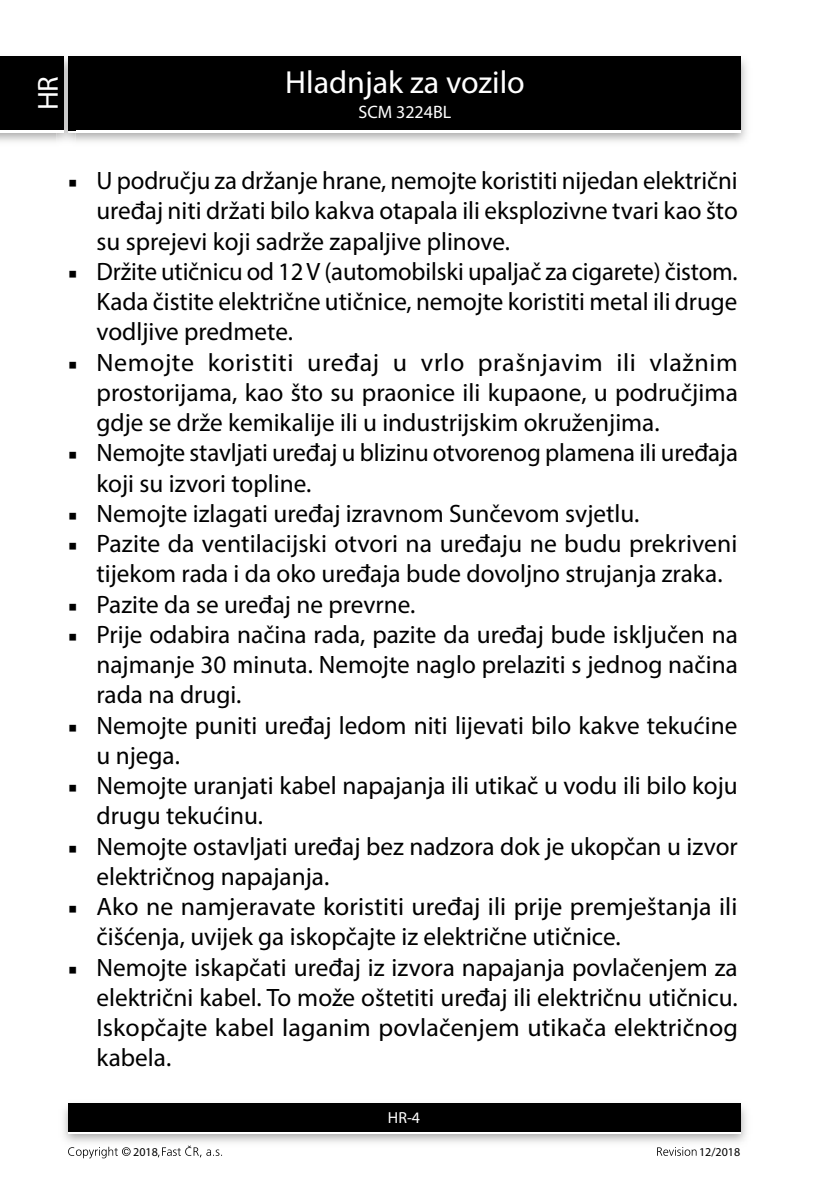
<style>
.page{position:relative;width:840px;height:1191px;background:#fff}
.page>*{position:absolute;margin:0;border:0;box-sizing:border-box;transform-origin:0 0}
.t1{font:32px "Myriad Pro";color:#fff}
.t2{font:29px "Myriad Pro";color:#fff}
.t3{font:25.2px/30.2px "Myriad Pro";color:#000;text-align:justify}
.t4{font:18px "Myriad Pro";color:#fff}
.t5{font:16px "Myriad Pro";color:#fff}
.t6{font:12px "Myriad Pro";color:#000}
.s1{font-family:"Minion Pro";font-size:23px}
</style>
<div class="page">
<img style="left:0;top:56px;width:747px;height:86px">
<div style="left:68px;top:59px;width:672px;height:74px;background:#fff"></div>
<div style="left:68px;top:57px;width:672px;height:73px;background:#000"></div>
<img style="left:63px;top:1103px;width:684px;height:40px">
<div style="left:68px;top:1106px;width:672px;height:28px;background:linear-gradient(to right,#fff,#fff)"></div>
<div style="left:68px;top:1103px;width:672px;height:28px;background:#000"></div>
<img style="left:57px;top:56px;width:18px;height:86px">
<img style="left:68px;top:130px;width:7px;height:3px">
<svg style="left:68px;top:57px;width:7px;height:2px"></svg>
<img style="left:68px;top:59px;width:7px;height:71px">
<div style="left:0;top:59px;width:64px;height:74px;background:#fff"></div>
<div style="left:0;top:57px;width:64px;height:73px;background:#000"></div>
<svg style="left:68px;top:1146px;width:62px;height:12px"></svg>
<svg style="left:158px;top:1145px;width:64px;height:12px"></svg>
<svg style="left:657px;top:1147px;width:39px;height:8px"></svg>
<p class="t2" style="left:30px;top:110px;width:36px;rotate:-90deg">HR</p>
<p class="t1" style="left:285px;top:62px;width:241px">Hladnjak za vozilo</p>
<p class="t4" style="left:358px;top:101px;width:94px">SCM 3224BL</p>
<p class="t3" style="left:96px;top:165px;width:642px;text-indent:-28px"><span class="s1">■</span> U području za držanje hrane, nemojte koristiti nijedan električni uređaj niti držati bilo kakva otapala ili eksplozivne tvari kao što su sprejevi koji sadrže zapaljive plinove.</p>
<p class="t3" style="left:96px;top:256px;width:642px;text-indent:-28px"><span class="s1">■</span> Držite utičnicu od 12 V (automobilski upaljač za cigarete) čistom.<br>Kada čistite električne utičnice, nemojte koristiti metal ili druge vodljive predmete.</p>
<p class="t3" style="left:96px;top:346px;width:642px;text-indent:-28px"><span class="s1">■</span> Nemojte koristiti uređaj u vrlo prašnjavim ili vlažnim prostorijama, kao što su praonice ili kupaone, u područjima gdje se drže kemikalije ili u industrijskim okruženjima.</p>
<p class="t3" style="left:96px;top:437px;width:642px;text-indent:-28px"><span class="s1">■</span> Nemojte stavljati uređaj u blizinu otvorenog plamena ili uređaja koji su izvori topline.</p>
<p class="t3" style="left:68px;top:498px;width:572px"><span class="s1">■</span> Nemojte izlagati uređaj izravnom Sunčevom svjetlu.</p>
<p class="t3" style="left:68px;top:528px;width:670px;text-align:center"><span class="s1">■</span> Pazite da ventilacijski otvori na uređaju ne budu prekriveni tijekom rada i da oko uređaja bude dovoljno strujanja zraka.</p>
<p class="t3" style="left:68px;top:588px;width:348px"><span class="s1">■</span> Pazite da se uređaj ne prevrne.</p>
<p class="t3" style="left:96px;top:619px;width:642px;text-indent:-28px"><span class="s1">■</span> Prije odabira načina rada, pazite da uređaj bude isključen na najmanje 30 minuta. Nemojte naglo prelaziti s jednog načina rada na drugi.</p>
<p class="t3" style="left:96px;top:709px;width:642px;text-indent:-28px"><span class="s1">■</span> Nemojte puniti uređaj ledom niti lijevati bilo kakve tekućine u njega.</p>
<p class="t3" style="left:96px;top:770px;width:642px;text-indent:-28px"><span class="s1">■</span> Nemojte uranjati kabel napajanja ili utikač u vodu ili bilo koju drugu tekućinu.</p>
<p class="t3" style="left:96px;top:830px;width:642px;text-indent:-28px"><span class="s1">■</span> Nemojte ostavljati uređaj bez nadzora dok je ukopčan u izvor električnog napajanja.</p>
<p class="t3" style="left:96px;top:891px;width:642px;text-indent:-28px"><span class="s1">■</span> Ako ne namjeravate koristiti uređaj ili prije premještanja ili čišćenja, uvijek ga iskopčajte iz električne utičnice.</p>
<p class="t3" style="left:96px;top:951px;width:642px;text-indent:-28px"><span class="s1">■</span> Nemojte iskapčati uređaj iz izvora napajanja povlačenjem za električni kabel. To može oštetiti uređaj ili električnu utičnicu.<br>Iskopčajte kabel laganim povlačenjem utikača električnog kabela.</p>
<p class="t5" style="left:388px;top:1108px;width:34px">HR-4</p>
<p class="t6" style="left:133px;top:1144px;width:26px">2018</p>
<p class="t6" style="left:698px;top:1144px;width:43px">12/2018</p>
</div>
